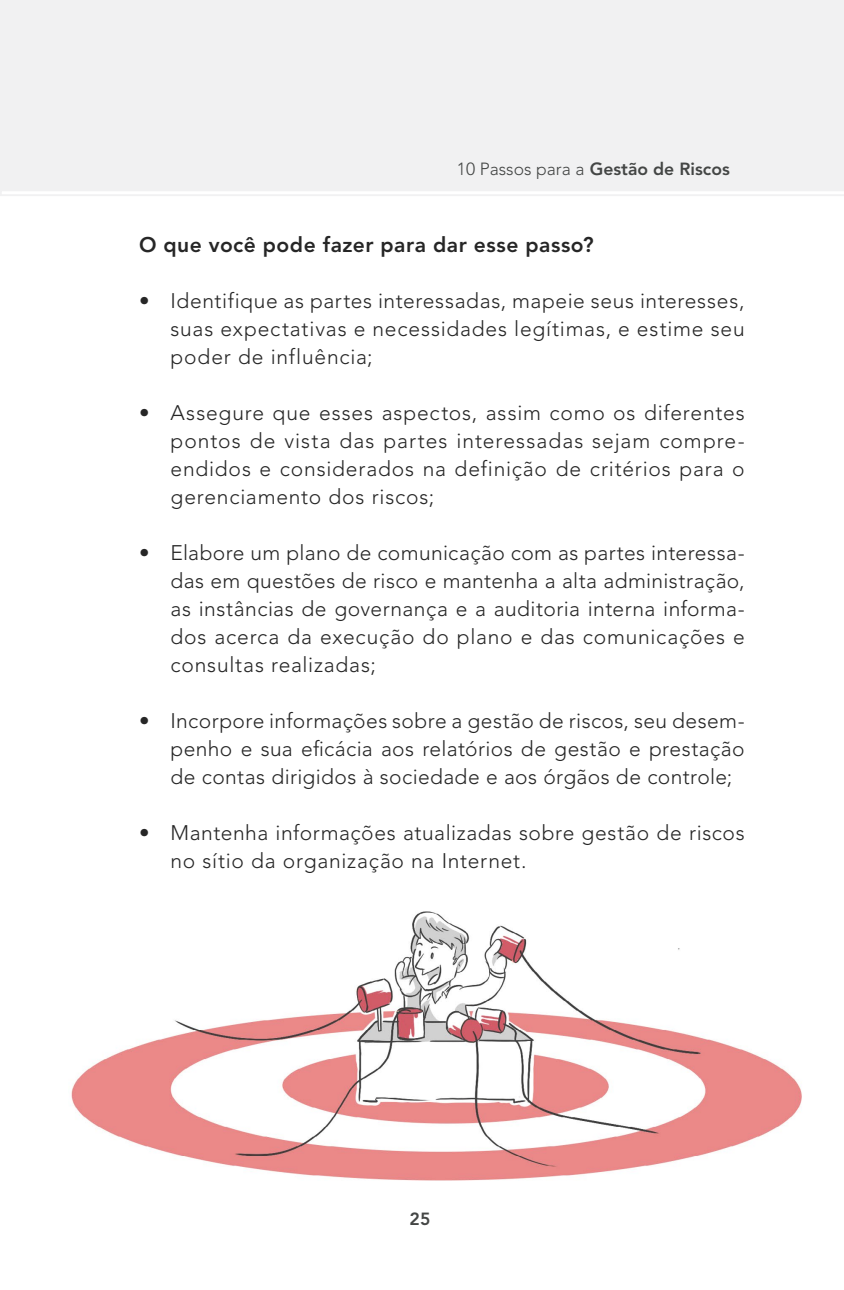
<style>
.page{position:relative;width:844px;height:1290px;background:#fff}
.page>*{position:absolute;margin:0;border:0;box-sizing:border-box;transform-origin:0 0}
.t1{font:300 21px/28px "Avenir LT Std";letter-spacing:.035em;color:#262626;text-align:justify}
.t2{font:800 21px "Avenir LT Std";letter-spacing:.025em;color:#262626}
.t3{font:800 17.5px "Avenir LT Std";color:#444645}
.s1{font-weight:300}
</style>
<div class="page">
<div style="left:0;top:0;width:843px;height:195px;background:#f1f1f2"></div>
<svg style="left:0;top:192px;width:843px;height:4px"></svg>
<img style="left:71px;top:911px;width:731px;height:270px">
<p class="t3" style="left:457px;top:158px;width:274px"><span class="s1">10 Passos para a</span> Gestão de Riscos</p>
<p class="t2" style="left:139px;top:232px;width:456px">O que você pode fazer para dar esse passo?</p>
<p class="t1" style="left:170px;top:287px;width:575px;text-indent:-32px">• Identifique as partes interessadas, mapeie seus interesses, suas expectativas e necessidades legítimas, e estime seu poder de influência;</p>
<p class="t1" style="left:170px;top:399px;width:575px;text-indent:-32px">• Assegure que esses aspectos, assim como os diferentes pontos de vista das partes interessadas sejam compre&shy;endidos e considerados na definição de critérios para o gerenciamento dos riscos;</p>
<p class="t1" style="left:170px;top:539px;width:575px;text-indent:-32px">• Elabore um plano de comunicação com as partes interessa&shy;das em questões de risco e mantenha a alta administração, as instâncias de governança e a auditoria interna informa&shy;dos acerca da execução do plano e das comunicações e consultas realizadas;</p>
<p class="t1" style="left:170px;top:707px;width:575px;text-indent:-32px">• Incorpore informações sobre a gestão de riscos, seu desem&shy;penho e sua eficácia aos relatórios de gestão e prestação de contas dirigidos à sociedade e aos órgãos de controle;</p>
<p class="t1" style="left:170px;top:819px;width:575px;text-indent:-32px">• Mantenha informações atualizadas sobre gestão de riscos no sítio da organização na Internet.</p>
<p class="t3" style="left:409px;top:1209px;width:22px">25</p>
</div>
